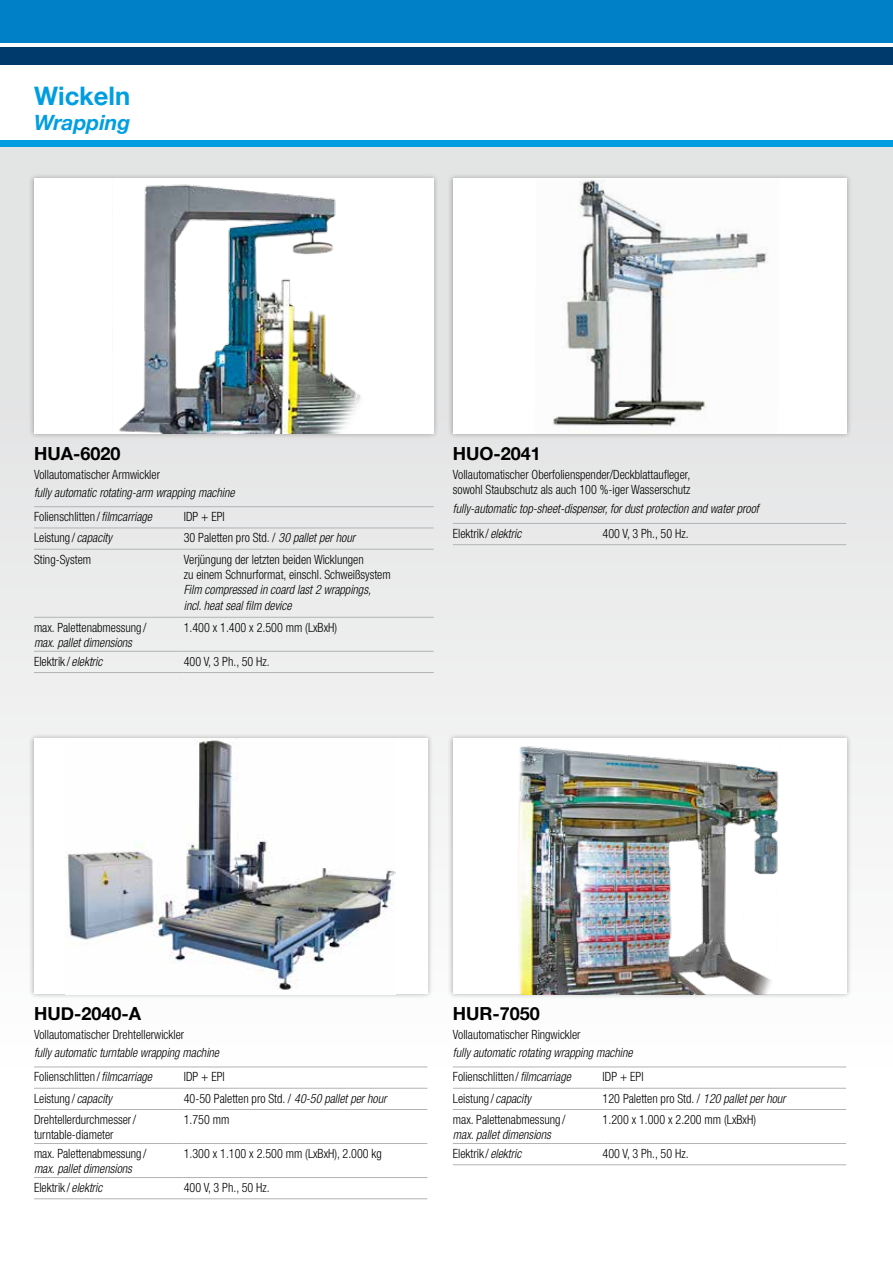
<style>
.page{position:relative;width:893px;height:1263px;background:#fff}
.page>*{position:absolute;margin:0;border:0;box-sizing:border-box;transform-origin:0 0}
.t1{font:700 25.5px "Helvetica Neue";color:#009ee0}
.t2{font:italic 700 21px "Helvetica Neue";color:#009ee0}
.t3{font:700 18px "Helvetica Neue";color:#000}
.t4{font:300 condensed 12.75px/15.3px "Helvetica Neue";color:#000;scale:.95 1}
.t5{font:italic 300 condensed 12.75px/23.9px "Helvetica Neue";color:#000;scale:.95 1}
.s1{font-style:normal}
.s2{font-style:italic}
</style>
<div class="page">
<div style="left:0;top:145px;width:893px;height:978px;background:linear-gradient(to bottom,#dedfdf,#fefefe)"></div>
<div style="left:0;top:0;width:893px;height:43px;background:#0081c7"></div>
<div style="left:0;top:48px;width:893px;height:17px;background:#00396b"></div>
<div style="left:0;top:140px;width:893px;height:7px;background:#009ee0"></div>
<div style="left:447px;top:733px;width:405px;height:267px;background:#000;opacity:.3"></div>
<div style="left:453px;top:739px;width:393px;height:255px;background:#fff"></div>
<img style="left:518px;top:746px;width:261px;height:248px">
<div style="left:29px;top:733px;width:404px;height:267px;background:#000;opacity:.3"></div>
<div style="left:34px;top:739px;width:393px;height:255px;background:#fff"></div>
<img style="left:66px;top:739px;width:330px;height:251px">
<hr style="left:34px;top:1066px;width:150px;height:1px;background:#b1b3b4">
<hr style="left:184px;top:1066px;width:243px;height:1px;background:#b1b3b4">
<hr style="left:34px;top:1088px;width:150px;height:1px;background:#b1b3b4">
<hr style="left:184px;top:1088px;width:243px;height:1px;background:#b1b3b4">
<hr style="left:34px;top:1109px;width:150px;height:1px;background:#b1b3b4">
<hr style="left:184px;top:1109px;width:243px;height:1px;background:#b1b3b4">
<hr style="left:34px;top:1143px;width:150px;height:1px;background:#b1b3b4">
<hr style="left:184px;top:1143px;width:243px;height:1px;background:#b1b3b4">
<hr style="left:34px;top:1177px;width:150px;height:1px;background:#b1b3b4">
<hr style="left:184px;top:1177px;width:243px;height:1px;background:#b1b3b4">
<hr style="left:34px;top:1198px;width:150px;height:1px;background:#b1b3b4">
<hr style="left:184px;top:1198px;width:243px;height:1px;background:#b1b3b4">
<hr style="left:453px;top:1066px;width:150px;height:1px;background:#b1b3b4">
<hr style="left:603px;top:1066px;width:243px;height:1px;background:#b1b3b4">
<hr style="left:453px;top:1088px;width:150px;height:1px;background:#b1b3b4">
<hr style="left:603px;top:1088px;width:243px;height:1px;background:#b1b3b4">
<hr style="left:453px;top:1109px;width:150px;height:1px;background:#b1b3b4">
<hr style="left:603px;top:1109px;width:243px;height:1px;background:#b1b3b4">
<hr style="left:453px;top:1143px;width:150px;height:1px;background:#b1b3b4">
<hr style="left:603px;top:1143px;width:243px;height:1px;background:#b1b3b4">
<hr style="left:453px;top:1164px;width:150px;height:1px;background:#b1b3b4">
<hr style="left:603px;top:1164px;width:243px;height:1px;background:#b1b3b4">
<div style="left:447px;top:173px;width:405px;height:266px;background:#000;opacity:.3"></div>
<div style="left:453px;top:179px;width:393px;height:255px;background:#fff"></div>
<img style="left:552px;top:180px;width:216px;height:247px">
<hr style="left:453px;top:523px;width:150px;height:1px;background:#b1b3b4">
<hr style="left:603px;top:523px;width:243px;height:1px;background:#b1b3b4">
<hr style="left:453px;top:544px;width:150px;height:1px;background:#b1b3b4">
<hr style="left:603px;top:544px;width:243px;height:1px;background:#b1b3b4">
<div style="left:29px;top:173px;width:410px;height:266px;background:#000;opacity:.3"></div>
<div style="left:34px;top:179px;width:400px;height:255px;background:#fff"></div>
<img style="left:119px;top:184px;width:242px;height:250px">
<hr style="left:34px;top:506px;width:150px;height:1px;background:#b1b3b4">
<hr style="left:184px;top:506px;width:250px;height:1px;background:#b1b3b4">
<hr style="left:34px;top:528px;width:150px;height:1px;background:#b1b3b4">
<hr style="left:184px;top:528px;width:250px;height:1px;background:#b1b3b4">
<hr style="left:34px;top:549px;width:150px;height:1px;background:#b1b3b4">
<hr style="left:184px;top:549px;width:250px;height:1px;background:#b1b3b4">
<hr style="left:34px;top:617px;width:150px;height:1px;background:#b1b3b4">
<hr style="left:184px;top:617px;width:250px;height:1px;background:#b1b3b4">
<hr style="left:34px;top:651px;width:150px;height:1px;background:#b1b3b4">
<hr style="left:184px;top:651px;width:250px;height:1px;background:#b1b3b4">
<hr style="left:34px;top:672px;width:150px;height:1px;background:#b1b3b4">
<hr style="left:184px;top:672px;width:250px;height:1px;background:#b1b3b4">
<h1 class="t1" style="left:34px;top:75px;width:98px">Wickeln</h1>
<h2 class="t2" style="left:34px;top:106px;width:98px">Wrapping</h2>
<h3 class="t3" style="left:34px;top:439px;width:88px">HUA-6020</h3>
<p class="t4" style="left:34px;top:466px;width:134px">Vollautomatischer Armwickler</p>
<p class="t5" style="left:34px;top:481px;width:213px">fully automatic rotating-arm wrapping machine<br><span class="s1">Folienschlitten /</span> filmcarriage</p>
<p class="t4" style="left:184px;top:509px;width:45px">IDP + EPI</p>
<p class="t4" style="left:34px;top:530px;width:84px">Leistung / <span class="s2">capacity</span></p>
<p class="t4" style="left:184px;top:530px;width:182px">30 Paletten pro Std. / <span class="s2">30 pallet per hour</span></p>
<p class="t4" style="left:34px;top:551px;width:62px">Sting-System</p>
<p class="t4" style="left:184px;top:551px;width:219px">Verjüngung der letzten beiden Wicklungen<br>zu einem Schnurformat, einschl. Schweißsystem</p>
<p class="t5" style="left:184px;top:582px;width:199px;line-height:15.3px">Film compressed in coard last 2 wrappings, incl. heat seal film device</p>
<p class="t4" style="left:34px;top:619px;width:120px">max. Palettenabmessung /</p>
<p class="t5" style="left:34px;top:630px;width:105px">max. pallet dimensions</p>
<p class="t4" style="left:184px;top:619px;width:163px">1.400 x 1.400 x 2.500 mm (LxBxH)</p>
<p class="t4" style="left:34px;top:653px;width:74px">Elektrik / <span class="s2">elektric</span></p>
<p class="t4" style="left:184px;top:653px;width:92px">400 V, 3 Ph., 50 Hz.</p>
<h3 class="t3" style="left:453px;top:439px;width:90px">HUO-2041</h3>
<p class="t4" style="left:453px;top:466px;width:252px">Vollautomatischer Oberfolienspender/Deckblattaufleger, sowohl Staubschutz als auch 100 %-iger Wasserschutz</p>
<p class="t5" style="left:453px;top:495px;width:324px;line-height:25.3px">fully-automatic top-sheet-dispenser, for dust protection and water proof<br><span class="s1">Elektrik /</span> elektric</p>
<p class="t4" style="left:603px;top:526px;width:92px">400 V, 3 Ph., 50 Hz.</p>
<h3 class="t3" style="left:34px;top:999px;width:109px">HUD-2040-A</h3>
<p class="t4" style="left:34px;top:1026px;width:160px">Vollautomatischer Drehtellerwickler</p>
<p class="t5" style="left:34px;top:1041px;width:196px">fully automatic turntable wrapping machine<br><span class="s1">Folienschlitten /</span> filmcarriage</p>
<p class="t4" style="left:184px;top:1069px;width:45px">IDP + EPI</p>
<p class="t4" style="left:34px;top:1090px;width:84px">Leistung / <span class="s2">capacity</span></p>
<p class="t4" style="left:184px;top:1090px;width:215px">40-50 Paletten pro Std. / <span class="s2">40-50 pallet per hour</span></p>
<p class="t4" style="left:34px;top:1111px;width:109px">Drehtellerdurchmesser/ turntable-diameter</p>
<p class="t4" style="left:184px;top:1112px;width:50px">1.750 mm</p>
<p class="t4" style="left:34px;top:1146px;width:120px">max. Palettenabmessung /</p>
<p class="t5" style="left:34px;top:1157px;width:105px">max. pallet dimensions</p>
<p class="t4" style="left:184px;top:1146px;width:210px">1.300 x 1.100 x 2.500 mm (LxBxH), 2.000 kg</p>
<p class="t4" style="left:34px;top:1180px;width:74px">Elektrik / <span class="s2">elektric</span></p>
<p class="t4" style="left:184px;top:1180px;width:92px">400 V, 3 Ph., 50 Hz.</p>
<h3 class="t3" style="left:453px;top:999px;width:89px">HUR-7050</h3>
<p class="t4" style="left:453px;top:1026px;width:136px">Vollautomatischer Ringwickler</p>
<p class="t5" style="left:453px;top:1041px;width:191px">fully automatic rotating wrapping machine</p>
<p class="t4" style="left:453px;top:1069px;width:126px">Folienschlitten / <span class="s2">filmcarriage</span></p>
<p class="t4" style="left:603px;top:1069px;width:45px">IDP + EPI</p>
<p class="t4" style="left:453px;top:1090px;width:84px">Leistung / <span class="s2">capacity</span></p>
<p class="t4" style="left:603px;top:1090px;width:194px">120 Paletten pro Std. / <span class="s2">120 pallet per hour</span></p>
<p class="t4" style="left:453px;top:1111px;width:120px">max. Palettenabmessung /</p>
<p class="t5" style="left:453px;top:1123px;width:105px">max. pallet dimensions</p>
<p class="t4" style="left:603px;top:1112px;width:163px">1.200 x 1.000 x 2.200 mm (LxBxH)</p>
<p class="t4" style="left:453px;top:1146px;width:74px">Elektrik / <span class="s2">elektric</span></p>
<p class="t4" style="left:603px;top:1146px;width:92px">400 V, 3 Ph., 50 Hz.</p>
</div>
